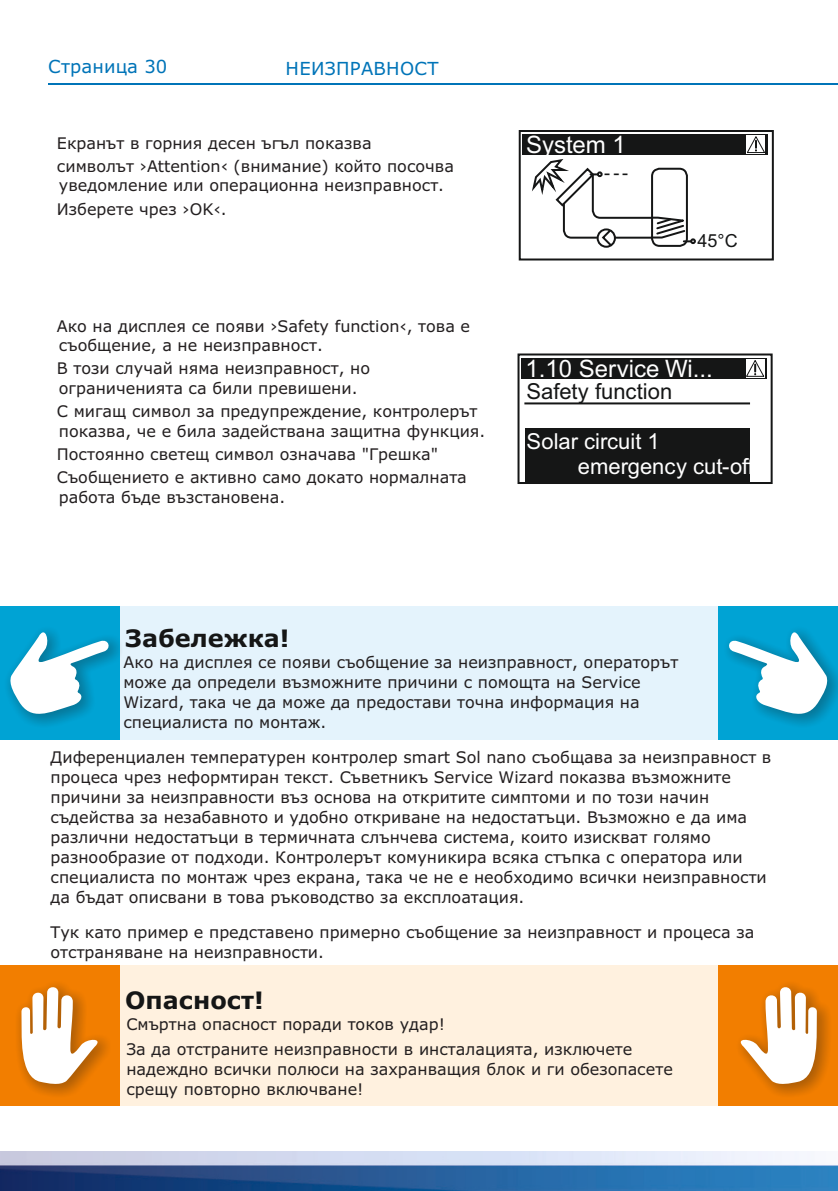
<style>
.page{position:relative;width:838px;height:1191px;background:#fff}
.page>*{position:absolute;margin:0;border:0;box-sizing:border-box;transform-origin:0 0}
.t1{font:24px "Arial";color:#fff}
.t2{font:700 24px "Verdana";color:#151616}
.t3{font:22px "Arial";color:#fff}
.t4{font:22px "Arial";color:#151616}
.t5{font:18px "Verdana";letter-spacing:.015em;color:#0074b8}
.t6{font:18px "Arial";color:#151616}
.t7{font:16px/20px "Verdana";color:#231f20}
</style>
<div class="page">
<hr style="left:48px;top:83px;width:790px;height:1px;background:#0074b8">
<img style="left:0;top:1151px;width:838px;height:39px">
<div style="left:116px;top:606px;width:606px;height:133px;background:#e4f3fc"></div>
<div style="left:719px;top:606px;width:119px;height:133px;background:#00a3d4"></div>
<div style="left:723px;top:626px;width:115px;height:102px;background:#151616;opacity:.33"></div>
<svg style="left:726px;top:626px;width:104px;height:95px"></svg>
<div style="left:0;top:606px;width:119px;height:133px;background:#00a3d4"></div>
<div style="left:4px;top:626px;width:119px;height:102px;background:#151616;opacity:.33"></div>
<svg style="left:8px;top:626px;width:104px;height:95px"></svg>
<div style="left:116px;top:964px;width:606px;height:141px;background:#fff1df"></div>
<div style="left:719px;top:964px;width:119px;height:141px;background:#f27e00"></div>
<div style="left:0;top:964px;width:119px;height:141px;background:#f27e00"></div>
<div style="left:735px;top:980px;width:97px;height:117px;background:#151616;opacity:.33"></div>
<svg style="left:735px;top:984px;width:85px;height:101px"></svg>
<div style="left:14px;top:980px;width:98px;height:117px;background:#151616;opacity:.33"></div>
<svg style="left:18px;top:984px;width:87px;height:101px"></svg>
<svg style="left:518px;top:130px;width:256px;height:131px"></svg>
<div style="left:518px;top:353px;width:255px;height:131px;border:2px solid #151616"></div>
<div style="left:525px;top:428px;width:225px;height:54px;background:#151616"></div>
<div style="left:522px;top:358px;width:245px;height:21px;background:#151616"></div>
<svg style="left:746px;top:359px;width:19px;height:18px"></svg>
<hr style="left:524px;top:402px;width:226px;height:2px;background:#151616">
<p class="t5" style="left:48px;top:59px;width:121px">Страница 30</p>
<p class="t5" style="left:286px;top:61px;width:154px">НЕИЗПРАВНОСТ</p>
<p class="t7" style="left:57px;top:132px;width:399px;line-height:23.4px">Екранът в горния десен ъгъл показва<br>символът ›Attention‹ (внимание) който посочва</p>
<p class="t7" style="left:57px;top:175px;width:389px;line-height:23.4px">уведомление или операционна неизправност.<br>Изберете чрез ›OK‹.</p>
<p class="t7" style="left:57px;top:317px;width:415px;line-height:19.4px">Ако на дисплея се появи ›Safety function‹, това е съобщение, а не неизправност.</p>
<p class="t7" style="left:57px;top:360px;width:315px;line-height:19.4px">В този случай няма неизправност, но ограниченията са били превишени.</p>
<p class="t7" style="left:57px;top:403px;width:430px;line-height:19.4px">С мигащ символ за предупреждение, контролерът показва, че е била задействана защитна функция.</p>
<p class="t7" style="left:57px;top:443px;width:412px;line-height:23.4px">Постоянно светещ символ означава "Грешка"<br>Съобщението е активно само докато нормалната</p>
<p class="t7" style="left:59px;top:488px;width:228px">работа бъде възстановена.</p>
<h1 class="t1" style="left:526px;top:136px;width:101px">System 1</h1>
<p class="t6" style="left:604px;top:166px;width:26px">---</p>
<p class="t6" style="left:698px;top:233px;width:42px">45°C</p>
<h1 class="t1" style="left:525px;top:359px;width:189px">1.10 Service Wi...</h1>
<h2 class="t4" style="left:527px;top:383px;width:147px">Safety function</h2>
<h2 class="t3" style="left:527px;top:433px;width:135px">Solar circuit 1</h2>
<h2 class="t3" style="left:578px;top:458px;width:178px">emergency cut-off</h2>
<h1 class="t2" style="left:125px;top:628px;width:166px">Забележка!</h1>
<p class="t7" style="left:123px;top:653px;width:557px">Ако на дисплея се появи съобщение за неизправност, операторът може да определи възможните причини с помощта на Service Wizard, така че да може да предостави точна информация на специалиста по монтаж.</p>
<p class="t7" style="left:51px;top:747px;width:722px">Диференциален температурен контролер smart Sol nano съобщава за неизправност в процеса чрез неформтиран текст. Съветникъ Service Wizard показва възможните причини за неизправности въз основа на откритите симптоми и по този начин съдейства за незабавното и удобно откриване на недостатъци. Възможно е да има различни недостатъци в термичната слънчева система, които изискват голямо разнообразие от подходи. Контролерът комуникира всяка стъпка с оператора или специалиста по монтаж чрез екрана, така че не е необходимо всички неизправности да бъдат описвани в това ръководство за експлоатация.</p>
<p class="t7" style="left:51px;top:922px;width:705px">Тук като пример е представено примерно съобщение за неизправност и процеса за отстраняване на неизправности.</p>
<h1 class="t2" style="left:125px;top:990px;width:140px">Опасност!</h1>
<p class="t7" style="left:126px;top:1012px;width:508px;line-height:24.8px">Смъртна опасност поради токов удар!<br>За да отстраните неизправности в инсталацията, изключете</p>
<p class="t7" style="left:126px;top:1060px;width:548px">надеждно всички полюси на захранващия блок и ги обезопасете срещу повторно включване!</p>
</div>
